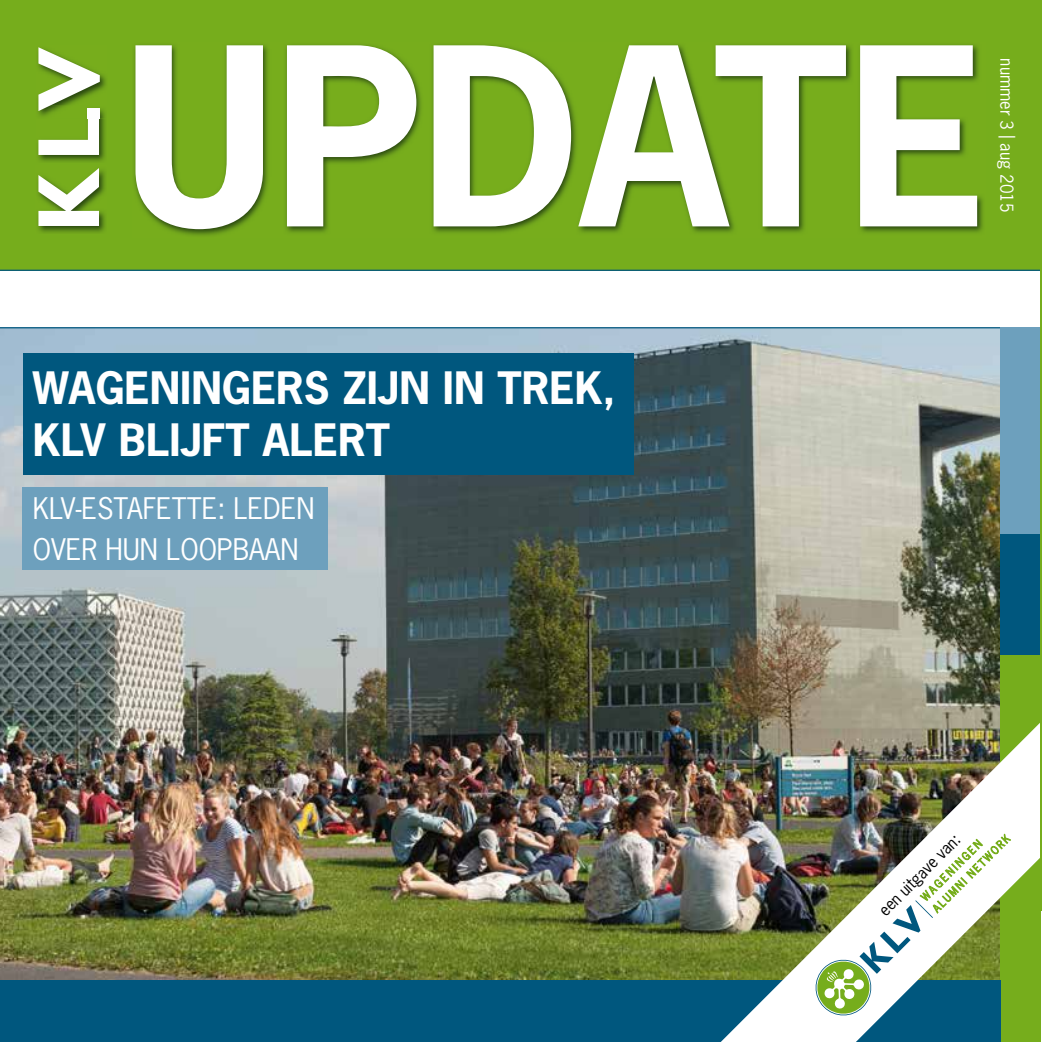
<style>
.page{position:relative;width:1042px;height:1042px;background:#fff}
.page>*{position:absolute;margin:0;border:0;box-sizing:border-box;transform-origin:0 0}
.t1{font:700 232.58px "News Gothic Std";color:#fff}
.t2{font:700 42px/52.5px "News Gothic Std";color:#fff}
.t3{font:28px/40.2px "News Gothic Std";color:#fff}
.t4{font:16.62px "News Gothic Std";color:#fff}
.t5{font:15.75px "News Gothic Std";color:#000}
</style>
<div class="page">
<img style="left:0;top:327px;width:1000px;height:653px">
<div style="left:1000px;top:327px;width:40px;height:207px;background:#6da0bd"></div>
<div style="left:1000px;top:534px;width:40px;height:122px;background:#00577e"></div>
<div style="left:1000px;top:656px;width:41px;height:386px;background:#76ad1c"></div>
<div style="left:0;top:0;width:1040px;height:271px;background:#76ad1c"></div>
<div style="left:0;top:980px;width:1000px;height:62px;background:#00577e"></div>
<img style="left:721px;top:721px;width:319px;height:321px">
<img style="left:132px;top:42px;width:853px;height:195px">
<img style="left:35px;top:166px;width:72px;height:68px">
<svg style="left:38px;top:168px;width:61px;height:58px"></svg>
<img style="left:35px;top:119px;width:72px;height:44px">
<img style="left:35px;top:45px;width:73px;height:74px">
<img style="left:35px;top:106px;width:72px;height:13px">
<svg style="left:38px;top:47px;width:62px;height:108px"></svg>
<hr style="left:1040px;top:0;width:2px;height:911px;background:#76ad1c">
<img style="left:813px;top:834px;width:198px;height:184px">
<div style="left:23px;top:353px;width:610px;height:121px;background:#00577e"></div>
<div style="left:23px;top:487px;width:305px;height:83px;background:#6da0bd"></div>
<h1 class="t1" style="left:124px;top:-16px;width:865px">UPDATE</h1>
<p class="t4" style="left:1017px;top:58px;width:156px;rotate:90deg">nummer 3 | aug 2015</p>
<p class="t2" style="left:33px;top:361px;width:584px">WAGENINGERS ZIJN IN TREK,<br>KLV BLIJFT ALERT</p>
<p class="t3" style="left:33px;top:488px;width:283px">KLV-ESTAFETTE: LEDEN<br>OVER HUN LOOPBAAN</p>
<p class="t5" style="left:874px;top:906px;width:109px;rotate:-45deg">een uitgave van:</p>
</div>
